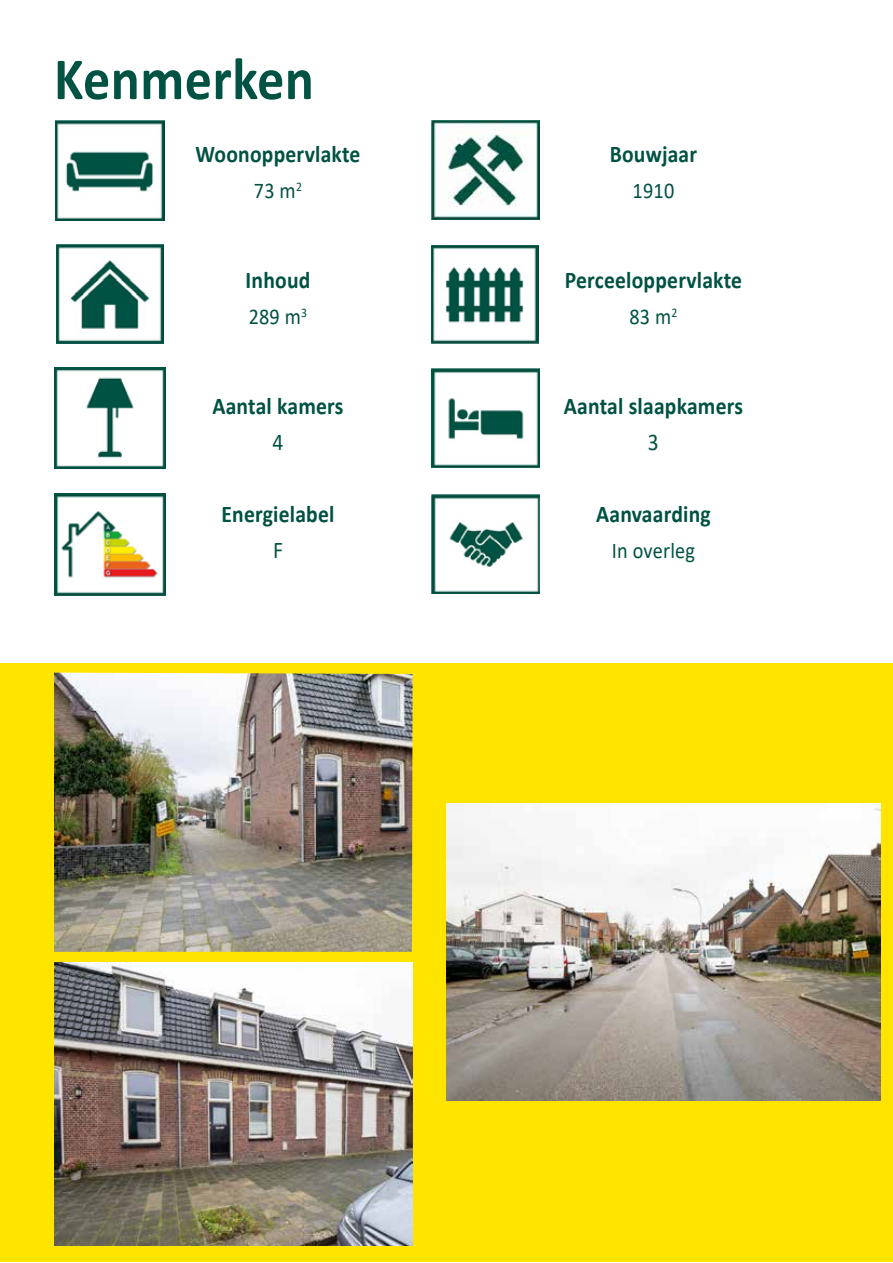
<style>
.page{position:relative;width:893px;height:1263px;background:#fff}
.page>*{position:absolute;margin:0;border:0;box-sizing:border-box;transform-origin:0 0}
.t1{font:700 60px "Calibri";letter-spacing:.01em;color:#005243;scale:.9 1}
.t2{font:700 24px "Calibri";letter-spacing:.01em;color:#005243;scale:.9 1}
.t3{font:24px "Calibri";color:#005243;scale:.9 1}
.t4{font:22.5px "Calibri";letter-spacing:.01em;color:#005243;scale:.9 1}
</style>
<div class="page">
<div style="left:0;top:663px;width:893px;height:599px;background:#ffe400"></div>
<img style="left:54px;top:673px;width:359px;height:279px">
<img style="left:54px;top:963px;width:359px;height:283px">
<img style="left:447px;top:803px;width:434px;height:298px">
<img style="left:56px;top:120px;width:108px;height:100px">
<img style="left:431px;top:121px;width:109px;height:99px">
<img style="left:56px;top:245px;width:108px;height:99px">
<img style="left:54px;top:367px;width:112px;height:102px">
<img style="left:432px;top:245px;width:107px;height:98px">
<img style="left:431px;top:368px;width:108px;height:100px">
<img style="left:54px;top:493px;width:112px;height:102px">
<img style="left:431px;top:495px;width:109px;height:99px">
<h1 class="t1" style="left:54px;top:37px;width:290px">Kenmerken</h1>
<p class="t2" style="left:196px;top:137px;width:185px">Woonoppervlakte</p>
<p class="t4" style="left:254px;top:175px;width:55px">73 m<sup>2</sup></p>
<p class="t2" style="left:246px;top:263px;width:74px">Inhoud</p>
<p class="t4" style="left:249px;top:301px;width:67px">289 m<sup>3</sup></p>
<p class="t2" style="left:212px;top:389px;width:147px">Aantal kamers</p>
<p class="t3" style="left:272px;top:425px;width:14px">4</p>
<p class="t2" style="left:610px;top:137px;width:99px">Bouwjaar</p>
<p class="t4" style="left:633px;top:175px;width:48px">1910</p>
<p class="t2" style="left:565px;top:263px;width:198px">Perceeloppervlakte</p>
<p class="t4" style="left:629px;top:301px;width:55px">83 m<sup>2</sup></p>
<p class="t2" style="left:564px;top:389px;width:200px">Aantal slaapkamers</p>
<p class="t3" style="left:648px;top:425px;width:14px">3</p>
<p class="t2" style="left:221px;top:497px;width:127px">Energielabel</p>
<p class="t2" style="left:596px;top:497px;width:129px">Aanvaarding</p>
<p class="t3" style="left:273px;top:533px;width:13px">F</p>
<p class="t4" style="left:612px;top:535px;width:94px">In overleg</p>
</div>
